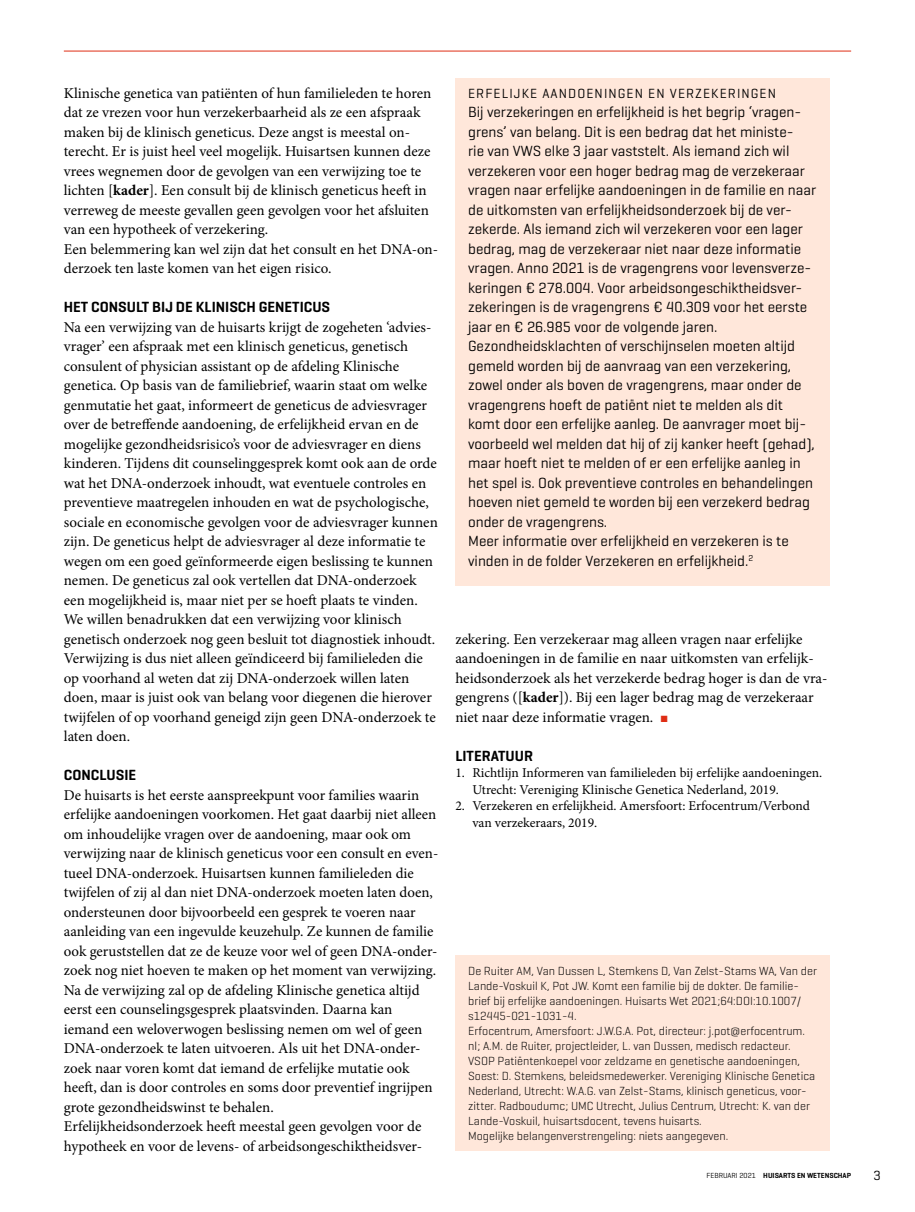
<style>
.page{position:relative;width:915px;height:1212px;background:#fff}
.page>*{position:absolute;margin:0;border:0;box-sizing:border-box;transform-origin:0 0}
.Para_broodtekst{font:15px/19.5px "Minion Pro";color:#000}
.Para_kadertekst{font:15px/19.5px "Geogrotesque";color:#000}
.SectionHeading_1_tus{font:600 15px "Geogrotesque";color:#000}
.Bibliography_Heading{font:600 15px "Geogrotesque";color:#000}
.t1{font:13.5px/16.5px "Minion Pro";color:#000}
.Box_Heading_kader_ko{font:13.5px "Geogrotesque";letter-spacing:.08em;color:#000}
.Biography_auteursinf{font:300 12px/15px "Geogrotesque";color:#000}
.t2{font:600 7.5px "Geogrotesque";color:#000}
.t3{font:7.5px "Geogrotesque";color:#000}
.s1{font-weight:700}
.s2{color:#df2d14}
.s3{font-weight:400}
</style>
<div class="page">
<hr style="left:64px;top:51px;width:786px;height:1px;background:#df2d14">
<div style="left:455px;top:78px;width:374px;height:507px;background:#ffe7da"></div>
<div style="left:455px;top:956px;width:374px;height:195px;background:#ffe7da"></div>
<p class="Para_broodtekst" style="left:64px;top:83px;width:369px">Klinische genetica van patiënten of hun familieleden te horen dat ze vrezen voor hun verzekerbaarheid als ze een afspraak maken bij de klinisch geneticus. Deze angst is meestal on&shy;terecht. Er is juist heel veel mogelijk. Huisartsen kunnen deze vrees wegnemen door de gevolgen van een verwijzing toe te lichten [<span class="s1">kader</span>]. Een consult bij de klinisch geneticus heeft in verreweg de meeste gevallen geen gevolgen voor het afsluiten van een hypotheek of verzekering.</p>
<p class="Para_broodtekst" style="left:64px;top:239px;width:375px">Een belemmering kan wel zijn dat het consult en het DNA-on&shy;derzoek ten laste komen van het eigen risico.</p>
<p class="SectionHeading_1_tus" style="left:64px;top:298px;width:268px">HET CONSULT BIJ DE KLINISCH GENETICUS</p>
<p class="Para_broodtekst" style="left:64px;top:317px;width:375px">Na een verwijzing van de huisarts krijgt de zogeheten ‘advies&shy;vrager’ een afspraak met een klinisch geneticus, genetisch consulent of physician assistant op de afdeling Klinische genetica. Op basis van de familiebrief, waarin staat om welke genmutatie het gaat, informeert de geneticus de adviesvrager over de betreffende aandoening, de erfelijkheid ervan en de mogelijke gezondheidsrisico’s voor de adviesvrager en diens kinderen. Tijdens dit counselinggesprek komt ook aan de orde wat het DNA-onderzoek inhoudt, wat eventuele controles en preventieve maatregelen inhouden en wat de psychologische, sociale en economische gevolgen voor de adviesvrager kunnen zijn. De geneticus helpt de adviesvrager al deze informatie te wegen om een goed geïnformeerde eigen beslissing te kunnen nemen. De geneticus zal ook vertellen dat DNA-onderzoek een mogelijkheid is, maar niet per se hoeft plaats te vinden.</p>
<p class="Para_broodtekst" style="left:64px;top:610px;width:373px">We willen benadrukken dat een verwijzing voor klinisch genetisch onderzoek nog geen besluit tot diagnostiek inhoudt.<br>Verwijzing is dus niet alleen geïndiceerd bij familieleden die op voorhand al weten dat zij DNA-onderzoek willen laten doen, maar is juist ook van belang voor diegenen die hierover twijfelen of op voorhand geneigd zijn geen DNA-onderzoek te laten doen.</p>
<p class="SectionHeading_1_tus" style="left:64px;top:766px;width:74px">CONCLUSIE</p>
<p class="Para_broodtekst" style="left:64px;top:785px;width:376px">De huisarts is het eerste aanspreekpunt voor families waarin erfelijke aandoeningen voorkomen. Het gaat daarbij niet alleen om inhoudelijke vragen over de aandoening, maar ook om verwijzing naar de klinisch geneticus voor een consult en even&shy;tueel DNA-onderzoek. Huisartsen kunnen familieleden die twijfelen of zij al dan niet DNA-onderzoek moeten laten doen, ondersteunen door bijvoorbeeld een gesprek te voeren naar aanleiding van een ingevulde keuzehulp. Ze kunnen de familie ook geruststellen dat ze de keuze voor wel of geen DNA-onder&shy;zoek nog niet hoeven te maken op het moment van verwijzing.</p>
<p class="Para_broodtekst" style="left:64px;top:980px;width:370px">Na de verwijzing zal op de afdeling Klinische genetica altijd eerst een counselingsgesprek plaatsvinden. Daarna kan iemand een weloverwogen beslissing nemen om wel of geen DNA-onderzoek te laten uitvoeren. Als uit het DNA-onder&shy;zoek naar voren komt dat iemand de erfelijke mutatie ook heeft, dan is door controles en soms door preventief ingrijpen grote gezondheidswinst te behalen.</p>
<p class="Para_broodtekst" style="left:64px;top:1117px;width:359px">Erfelijkheidsonderzoek heeft meestal geen gevolgen voor de hypotheek en voor de levens- of arbeidsongeschiktheidsver-</p>
<p class="Box_Heading_kader_ko" style="left:468px;top:85px;width:84px">ERFELIJKE AAND</p>
<p class="Box_Heading_kader_ko" style="left:577px;top:85px;width:198px">OEN INGEN EN VERZEKERINGEN</p>
<p class="Para_kadertekst" style="left:468px;top:102px;width:349px">Bij verzekeringen en erfelijkheid is het begrip ‘vragen&shy;grens’ van belang. Dit is een bedrag dat het ministe-<br>rie van VWS elke 3 jaar vaststelt. Als iemand zich wil verzekeren voor een hoger bedrag mag de verzekeraar vragen naar erfelijke aandoeningen in de familie en naar de uitkomsten van erfelijkheidsonderzoek bij de ver&shy;zekerde. Als iemand zich wil verzekeren voor een lager bedrag, mag de verzekeraar niet naar deze informatie vragen. Anno 2021 is de vragengrens voor levensverze&shy;keringen € 278.004. Voor arbeidsongeschiktheidsver&shy;zekeringen is de vragengrens € 40.309 voor het eerste jaar en € 26.985 voor de volgende jaren.</p>
<p class="Para_kadertekst" style="left:468px;top:336px;width:348px">Gezondheidsklachten of verschijnselen moeten altijd gemeld worden bij de aanvraag van een verzekering, zowel onder als boven de vragengrens, maar onder de vragengrens hoeft de patiënt niet te melden als dit komt door een erfelijke aanleg. De aanvrager moet bij&shy;voorbeeld wel melden dat hij of zij kanker heeft (gehad), maar hoeft niet te melden of er een erfelijke aanleg in het spel is. Ook preventieve controles en behandelingen hoeven niet gemeld te worden bij een verzekerd bedrag onder de vragengrens.</p>
<p class="Para_kadertekst" style="left:468px;top:531px;width:322px">Meer informatie over erfelijkheid en verzekeren is te vinden in de folder Verzekeren en erfelijkheid.<sup>2</sup></p>
<p class="Para_broodtekst" style="left:455px;top:629px;width:373px">zekering. Een verzekeraar mag alleen vragen naar erfelijke aandoeningen in de familie en naar uitkomsten van erfelijk&shy;heidsonderzoek als het verzekerde bedrag hoger is dan de vra&shy;gengrens ([<span class="s1">kader</span>]). Bij een lager bedrag mag de verzekeraar niet naar deze informatie vragen. <span class="s2">■</span></p>
<p class="Bibliography_Heading" style="left:455px;top:746px;width:79px">LITERATUUR</p>
<p class="t1" style="left:472px;top:765px;width:351px;text-indent:-17px">1. Richtlijn Informeren van familieleden bij erfelijke aandoeningen.<br>Utrecht: Vereniging Klinische Genetica Nederland, 2019.</p>
<p class="t1" style="left:472px;top:798px;width:339px;text-indent:-17px">2. Verzekeren en erfelijkheid. Amersfoort: Erfocentrum/Verbond van verzekeraars, 2019.</p>
<p class="Biography_auteursinf" style="left:468px;top:963px;width:350px">De Ruiter AM, Van Dussen L, Stemkens D, Van Zelst-Stams WA, Van der Lande-Voskuil K, Pot JW. Komt een familie bij de dokter. De familie&shy;brief bij erfelijke aandoeningen. Huisarts Wet 2021;64:DOI:10.1007/ s12445-021-1031-4.</p>
<p class="Biography_auteursinf" style="left:468px;top:1023px;width:348px">Erfocentrum, Amersfoort: J.W.G.A. Pot, directeur: j.pot@erfocentrum. nl; A.M. de Ruiter, projectleider, L. van Dussen, medisch redacteur.<br>VSOP Patiëntenkoepel voor zeldzame en genetische aandoeningen, Soest: D. Stemkens, beleidsmedewerker. Vereniging Klinische Genetica Nederland, Utrecht: W.A.G. van Zelst-Stams, klinisch geneticus, voor&shy;zitter. Radboudumc; UMC Utrecht, Julius Centrum, Utrecht: K. van der Lande-Voskuil, huisartsdocent, tevens huisarts.</p>
<p class="Biography_auteursinf" style="left:468px;top:1128px;width:261px">Mogelijke belangenverstrengeling: niets aangegeven.</p>
<p class="t2" style="left:706px;top:1171px;width:146px"><span class="s3">FEBRUARI 2021</span> HUISARTS EN WETENSCHAP</p>
<p class="t3" style="left:715px;top:1171px;width:42px">maand null</p>
<p class="Box_Heading_kader_ko" style="left:873px;top:1166px;width:9px">3</p>
</div>
